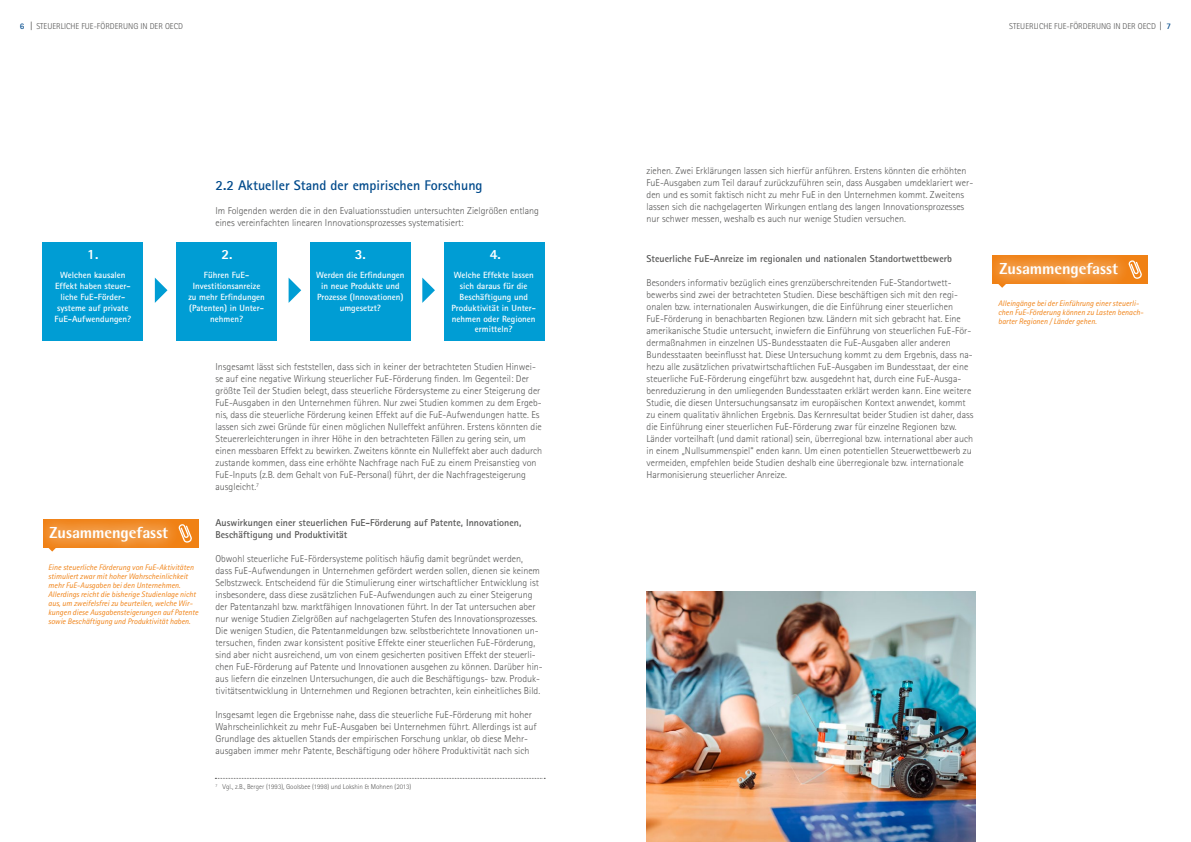
<style>
.page{position:relative;width:1191px;height:842px;background:#fff}
.page>*{position:absolute;margin:0;border:0;box-sizing:border-box;transform-origin:0 0}
.t1{font:800 16px "Rotis Semi Sans";letter-spacing:-.005em;color:#fff}
.t2{font:700 14px "Rotis Sans Serif";color:#004a8b}
.t3{font:800 14px "Rotis Sans Serif";color:#fff}
.t4{font:300 10px/12px "Rotis Sans Serif";color:#565655}
.t5{font:700 10px/12px "Rotis Sans Serif";color:#565655}
.t6{font:700 9px/10.8px "Rotis Sans Serif";color:#fff;text-align:center}
.t7{font:300 8.5px "Rotis Sans Serif";color:#565655}
.t8{font:700 8.5px "Rotis Sans Serif";color:#004a8b}
.t9{font:italic 8px/9px "Rotis Sans Serif";color:#f08114}
.t10{font:300 7px "Rotis Sans Serif";color:#565655}
.s1{font-family:"Frutiger";font-weight:400;font-stretch:condensed}
</style>
<div class="page">
<svg style="left:215px;top:778px;width:330px;height:1px"></svg>
<div style="left:992px;top:255px;width:156px;height:29px;background:#f08114"></div>
<div style="left:982px;top:245px;width:152px;height:50px;background:#fff"></div>
<div style="left:988px;top:250px;width:141px;height:40px;background:#fff;opacity:.75"></div>
<svg style="left:998px;top:284px;width:8px;height:4px"></svg>
<svg style="left:1128px;top:260px;width:14px;height:19px"></svg>
<div style="left:43px;top:519px;width:155px;height:29px;background:#f08114"></div>
<div style="left:33px;top:509px;width:152px;height:49px;background:#fff"></div>
<div style="left:38px;top:514px;width:141px;height:39px;background:#fff;opacity:.75"></div>
<svg style="left:48px;top:548px;width:8px;height:4px"></svg>
<svg style="left:178px;top:524px;width:14px;height:19px"></svg>
<img style="left:646px;top:591px;width:329px;height:251px">
<div style="left:43px;top:242px;width:100px;height:99px;background:#009dd4"></div>
<div style="left:310px;top:242px;width:101px;height:99px;background:#009dd4"></div>
<div style="left:176px;top:242px;width:101px;height:99px;background:#009dd4"></div>
<div style="left:444px;top:242px;width:100px;height:99px;background:#009dd4"></div>
<svg style="left:155px;top:278px;width:12px;height:25px"></svg>
<svg style="left:288px;top:278px;width:13px;height:25px"></svg>
<svg style="left:422px;top:278px;width:13px;height:25px"></svg>
<p class="t7" style="left:30px;top:22px;width:149px"><span class="s1">|</span> Steuerliche FuE-Förderung i n der OECD</p>
<p class="t7" style="left:1009px;top:22px;width:154px">Steuerliche FuE-Förderung i n der OECD <span class="s1">|</span></p>
<p class="t8" style="left:20px;top:21px;width:6px">6</p>
<p class="t8" style="left:1166px;top:21px;width:6px">7</p>
<h2 class="t3" style="left:87px;top:245px;width:13px">1.</h2>
<p class="t6" style="left:55px;top:270px;width:78px">Welchen kausalen<br>Effekt haben steuer&shy;liche FuE-Förder&shy;systeme auf private<br>FuE-Aufwendungen?</p>
<h2 class="t2" style="left:215px;top:177px;width:268px">2.2 Aktueller Stand der empirischen Forschung</h2>
<p class="t4" style="left:215px;top:205px;width:325px">Im Folgenden werden die in den Evaluationsstudien untersuchten Zielgrößen entlang eines vereinfachten linearen Innovationsprozesses systematisiert:</p>
<h2 class="t3" style="left:221px;top:245px;width:13px">2.</h2>
<p class="t6" style="left:188px;top:270px;width:78px">Führen FuE-<br>Investitionsanreize zu mehr Erfindungen (Patenten) in Unter&shy;nehmen?</p>
<h2 class="t3" style="left:355px;top:245px;width:13px">3.</h2>
<p class="t6" style="left:316px;top:270px;width:90px">Werden die Erfindungen in neue Produkte und<br>Prozesse (Innovationen) umgesetzt?</p>
<h2 class="t3" style="left:490px;top:245px;width:13px">4.</h2>
<p class="t6" style="left:451px;top:270px;width:86px">Welche Effekte lassen sich daraus für die<br>Beschäftigung und<br>Produktivität in Unter&shy;nehmen oder Regionen ermitteln?</p>
<h1 class="t1" style="left:50px;top:522px;width:120px">Zusammengefasst</h1>
<p class="t9" style="left:48px;top:563px;width:152px">Eine steuerliche Förderung von FuE-Aktivitäten stimuliert zwar mit hoher Wahrscheinlichkeit mehr FuE-Ausgaben bei den Unternehmen.<br>Allerdings reicht die bisherige Studienlage nicht aus, um zweifelsfrei zu beurteilen, welche Wir&shy;kungen diese Ausgabensteigerungen auf Patente sowie Beschäftigung und Produktivität haben.</p>
<p class="t4" style="left:215px;top:361px;width:328px">Insgesamt lässt sich feststellen, dass sich in keiner der betrachteten Studien H inwei&shy;se auf eine negative Wirkung steuerlicher FuE-Förderung finden. Im Gegenteil: Der größte Teil der Studien belegt, dass steuerliche Fördersysteme zu einer Steigerung der FuE-Ausgaben in den U nternehmen führen. N ur zwei Studien kommen zu dem Ergeb&shy;nis, dass die steuerliche Förderung keinen Effekt auf die FuE-Aufwendungen hatte. Es lassen sich zwei Gründe für einen möglichen N ulleffekt anführen. Erstens könnten die Steuererleichterungen in ihrer Höhe in den betrachteten Fällen zu gering sein, um einen messbaren Effekt zu bewirken. Zweitens könnte ein N ulleffekt aber auch dadurch zustande kommen, dass eine erhöhte Nachfrage nach FuE zu einem Preisanstieg von FuE-Inputs (z.B. dem Gehalt von FuE-Personal) führt, der die Nachfragesteigerung ausgleicht.<sup>7</sup></p>
<p class="t5" style="left:215px;top:517px;width:307px">Auswirkungen einer steuerlichen FuE-Förderung auf Patente, Innovationen,<br>Beschäftigung und Produktivität</p>
<p class="t4" style="left:215px;top:553px;width:329px">Obwohl steuerliche FuE-Fördersysteme politisch häufig damit begründet werden,<br>dass FuE-Aufwendungen in U nternehmen gefördert werden sollen, dienen sie keinem Selbstzweck. Entscheidend für die Stimulierung einer wirtschaftlicher Entwicklung ist insbesondere, dass diese zusätzlichen FuE-Aufwendungen auch zu einer Steigerung der Patentanzahl bzw. marktfähigen Innovationen führt. In der Tat untersuchen aber nur wenige Studien Zielgrößen auf nachgelagerten Stufen des Innovationsprozesses.<br>Die wenigen Studien, die Patentanmeldungen bzw. selbstberichtete Innovationen un&shy;tersuchen, finden zwar konsistent positive Effekte einer steuerlichen FuE-Förderung, sind aber nicht ausreichend, um von einem gesicherten positiven Effekt der steuerli&shy;chen FuE-Förderung auf Patente und Innovationen ausgehen zu können. Darüber hin&shy;aus liefern die einzelnen U ntersuchungen, die auch die Beschäftigungs- bzw. Produk&shy;tivitätsentwicklung in U nternehmen und Regionen betrachten, kein einheitliches Bild.</p>
<p class="t4" style="left:215px;top:709px;width:323px">Insgesamt legen die Ergebnisse nahe, dass die steuerliche FuE-Förderung mit hoher Wahrscheinlichkeit zu mehr FuE-Ausgaben bei U nternehmen führt. Allerdings ist auf Grundlage des aktuellen Stands der empirischen Forschung unklar, ob diese Mehr&shy;ausgaben immer mehr Patente, Beschäftigung oder höhere Produktivität nach sich</p>
<p class="t10" style="left:215px;top:783px;width:197px"><sup>7</sup> Vgl., z.B., Berger (1993), Goolsbee (1998) und Lokshin &amp; Mohnen (2013)</p>
<p class="t4" style="left:646px;top:164px;width:328px">ziehen. Zwei Erklärungen lassen sich hierfür anführen. Erstens könnten die erhöhten FuE-Ausgaben zum Teil darauf zurückzuführen sein, dass Ausgaben umdeklariert wer&shy;den und es somit faktisch nicht zu mehr FuE in den U nternehmen kommt. Zweitens lassen sich die nachgelagerten Wirkungen entlang des langen Innovationsprozesses nur schwer messen, weshalb es auch nur wenige Studien versuchen.</p>
<p class="t5" style="left:646px;top:253px;width:307px">Steuerliche FuE-Anreize im regionalen und nationalen Standortwettbewerb</p>
<p class="t4" style="left:646px;top:277px;width:328px">Besonders informativ bezüglich eines grenzüberschreitenden FuE-Standortwett&shy;bewerbs sind zwei der betrachteten Studien. Diese beschäftigen sich mit den regi&shy;onalen bzw. internationalen Auswirkungen, die die Einführung einer steuerlichen FuE-Förderung in benachbarten Regionen bzw. Ländern mit sich gebracht hat. Eine amerikanische Studie untersucht, inwiefern die Einführung von steuerlichen FuE-För&shy;dermaßnahmen in einzelnen US-Bundesstaaten die FuE-Ausgaben aller anderen Bundesstaaten beeinflusst hat. Diese U ntersuchung kommt zu dem Ergebnis, dass na&shy;hezu alle zusätzlichen privatwirtschaftlichen FuE-Ausgaben im Bundesstaat, der eine steuerliche FuE-Förderung eingeführt bzw. ausgedehnt hat, durch eine FuE-Ausga&shy;benreduzierung in den umliegenden Bundesstaaten erklärt werden kann. Eine weitere Studie, die diesen U ntersuchungsansatz im europäischen Kontext anwendet, kommt zu einem qualitativ ähnlichen Ergebnis. Das Kernresultat beider Studien ist daher, dass die Einführung einer steuerlichen FuE-Förderung zwar für einzelne Regionen bzw.<br>Länder vorteilhaft (und damit rational) sein, überregional bzw. international aber auch in einem „N ullsummenspiel“ enden kann. U m einen potentiellen Steuerwettbewerb zu vermeiden, empfehlen beide Studien deshalb eine überregionale bzw. internationale Harmonisierung steuerlicher Anreize.</p>
<h1 class="t1" style="left:999px;top:258px;width:120px">Zusammengefasst</h1>
<p class="t9" style="left:998px;top:299px;width:147px">Alleingänge bei der Einführung einer steuerli&shy;chen FuE-Förderung können zu Lasten benach&shy;barter Regionen / Länder gehen.</p>
</div>
